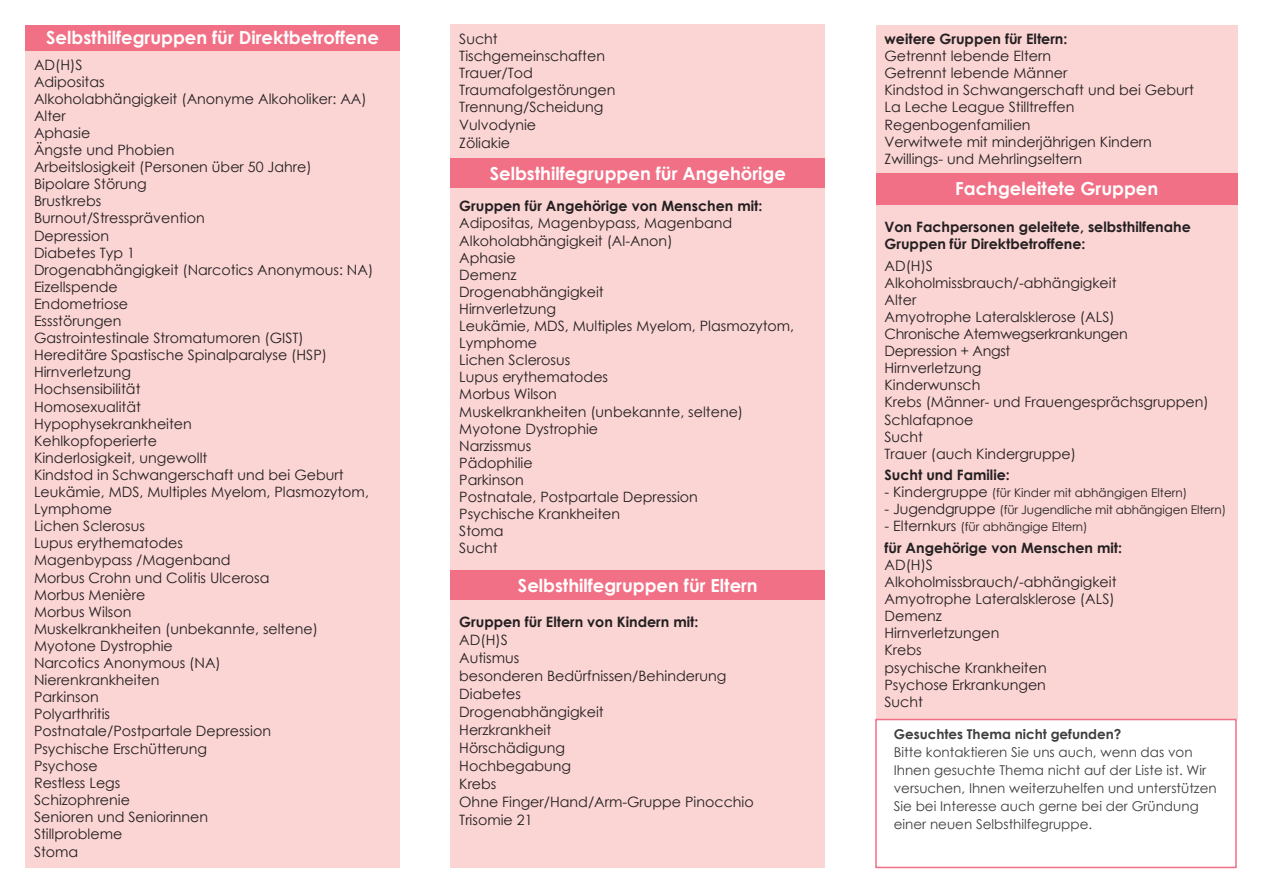
<style>
.page{position:relative;width:1263px;height:893px;background:#fff}
.page>*{position:absolute;margin:0;border:0;box-sizing:border-box;transform-origin:0 0}
.t1{font:700 18px "Century Gothic";color:#fff}
.t2{font:14.25px/17.2px "Century Gothic";color:#231f20}
.t3{font:700 14.25px/17.1px "Century Gothic";color:#231f20}
.t4{font:14.25px "Century Gothic";letter-spacing:-.02em;color:#231f20}
.t5{font:13.5px/18px "Century Gothic";color:#3e3e3f}
.t6{font:700 13.5px "Century Gothic";color:#3e3e3f}
.t7{font:12px "Century Gothic";color:#231f20}
.s1{font-size:14.25px}
</style>
<div class="page">
<div style="left:26px;top:50px;width:374px;height:817px;background:#fbd4d4"></div>
<div style="left:26px;top:25px;width:374px;height:25px;background:#f17085"></div>
<div style="left:451px;top:175px;width:374px;height:395px;background:#fbd4d4"></div>
<div style="left:451px;top:158px;width:374px;height:30px;background:#f17085"></div>
<div style="left:876px;top:25px;width:361px;height:694px;background:#fbd4d4"></div>
<div style="left:876px;top:173px;width:361px;height:31px;background:#f17085"></div>
<div style="left:451px;top:572px;width:374px;height:295px;background:#fbd4d4"></div>
<div style="left:451px;top:570px;width:374px;height:30px;background:#f17085"></div>
<div style="left:875px;top:719px;width:362px;height:149px;border:2px solid #f17085"></div>
<div style="left:451px;top:25px;width:374px;height:133px;background:#fbd4d4"></div>
<p class="t1" style="left:46px;top:24px;width:334px">Selbsthilfegruppen für Direktbetroffene</p>
<p class="t2" style="left:34px;top:56px;width:50px">AD(H)S</p>
<p class="t2" style="left:34px;top:73px;width:72px">Adipositas</p>
<p class="t2" style="left:34px;top:90px;width:334px">Alkoholabhängigkeit (Anonyme Alkoholiker: AA)</p>
<p class="t2" style="left:34px;top:107px;width:33px">Alter</p>
<p class="t2" style="left:34px;top:124px;width:58px">Aphasie</p>
<p class="t2" style="left:34px;top:141px;width:142px">Ängste und Phobien</p>
<p class="t2" style="left:34px;top:158px;width:279px">Arbeitslosigkeit (Personen über 50 Jahre)</p>
<p class="t2" style="left:34px;top:175px;width:114px">Bipolare Störung</p>
<p class="t2" style="left:34px;top:192px;width:69px">Brustkrebs</p>
<p class="t2" style="left:34px;top:209px;width:172px">Burnout/Stressprävention</p>
<p class="t2" style="left:34px;top:227px;width:77px">Depression</p>
<p class="t2" style="left:34px;top:244px;width:103px">Diabetes Typ 1</p>
<p class="t2" style="left:34px;top:261px;width:341px">Drogenabhängigkeit (Narcotics Anonymous: NA)</p>
<p class="t2" style="left:34px;top:278px;width:85px">Eizellspende</p>
<p class="t2" style="left:34px;top:295px;width:96px">Endometriose</p>
<p class="t2" style="left:34px;top:312px;width:89px">Essstörungen</p>
<p class="t2" style="left:34px;top:329px;width:271px">Gastrointestinale Stromatumoren (GIST)</p>
<p class="t2" style="left:34px;top:346px;width:295px">Hereditäre Spastische Spinalparalyse (HSP)</p>
<p class="t2" style="left:34px;top:363px;width:98px">Hirnverletzung</p>
<p class="t2" style="left:34px;top:380px;width:108px">Hochsensibilität</p>
<p class="t2" style="left:34px;top:398px;width:108px">Homosexualität</p>
<p class="t2" style="left:34px;top:415px;width:159px">Hypophysekrankheiten</p>
<p class="t2" style="left:34px;top:432px;width:125px">Kehlkopfoperierte</p>
<p class="t2" style="left:34px;top:449px;width:175px">Kinderlosigkeit, ungewollt</p>
<p class="t2" style="left:34px;top:466px;width:311px">Kindstod in Schwangerschaft und bei Geburt</p>
<p class="t2" style="left:34px;top:483px;width:336px">Leukämie, MDS, Multiples Myelom, Plasmozytom,</p>
<p class="t2" style="left:34px;top:500px;width:79px">Lymphome</p>
<p class="t2" style="left:34px;top:517px;width:113px">Lichen Sclerosus</p>
<p class="t2" style="left:34px;top:534px;width:150px">Lupus erythematodes</p>
<p class="t2" style="left:34px;top:551px;width:198px">Magenbypass /Magenband</p>
<p class="t2" style="left:34px;top:569px;width:237px">Morbus Crohn und Colitis Ulcerosa</p>
<p class="t2" style="left:34px;top:586px;width:113px">Morbus Menière</p>
<p class="t2" style="left:34px;top:603px;width:99px">Morbus Wilson</p>
<p class="t2" style="left:34px;top:620px;width:285px">Muskelkrankheiten (unbekannte, seltene)</p>
<p class="t2" style="left:34px;top:637px;width:140px">Myotone Dystrophie</p>
<p class="t2" style="left:34px;top:654px;width:188px">Narcotics Anonymous (NA)</p>
<p class="t2" style="left:34px;top:671px;width:127px">Nierenkrankheiten</p>
<p class="t2" style="left:34px;top:688px;width:66px">Parkinson</p>
<p class="t2" style="left:34px;top:705px;width:78px">Polyarthritis</p>
<p class="t2" style="left:34px;top:722px;width:239px">Postnatale/Postpartale Depression</p>
<p class="t2" style="left:34px;top:740px;width:175px">Psychische Erschütterung</p>
<p class="t2" style="left:34px;top:757px;width:65px">Psychose</p>
<p class="t2" style="left:34px;top:774px;width:88px">Restless Legs</p>
<p class="t2" style="left:34px;top:791px;width:98px">Schizophrenie</p>
<p class="t2" style="left:34px;top:808px;width:176px">Senioren und Seniorinnen<br>Stillprobleme</p>
<p class="t2" style="left:34px;top:843px;width:46px">Stoma</p>
<p class="t2" style="left:459px;top:30px;width:158px">Sucht<br>Tischgemeinschaften<br>Trauer/Tod<br>Traumafolgestörungen<br>Trennung/Scheidung<br>Vulvodynie<br>Zöliakie</p>
<p class="t1" style="left:490px;top:159px;width:297px">Selbsthilfegruppen für Angehörige</p>
<p class="t3" style="left:459px;top:197px;width:305px">Gruppen für Angehörige von Menschen mit:</p>
<p class="t2" style="left:459px;top:214px;width:274px">Adipositas, Magenbypass, Magenband</p>
<p class="t2" style="left:459px;top:232px;width:215px">Alkoholabhängigkeit (Al-Anon)</p>
<p class="t2" style="left:459px;top:249px;width:58px">Aphasie</p>
<p class="t2" style="left:459px;top:266px;width:59px">Demenz</p>
<p class="t2" style="left:459px;top:283px;width:146px">Drogenabhängigkeit</p>
<p class="t2" style="left:459px;top:300px;width:98px">Hirnverletzung</p>
<p class="t2" style="left:459px;top:317px;width:336px">Leukämie, MDS, Multiples Myelom, Plasmozytom,</p>
<p class="t2" style="left:459px;top:334px;width:79px">Lymphome</p>
<p class="t2" style="left:459px;top:351px;width:113px">Lichen Sclerosus</p>
<p class="t2" style="left:459px;top:368px;width:150px">Lupus erythematodes</p>
<p class="t2" style="left:459px;top:385px;width:99px">Morbus Wilson</p>
<p class="t2" style="left:459px;top:403px;width:285px">Muskelkrankheiten (unbekannte, seltene)</p>
<p class="t2" style="left:459px;top:420px;width:140px">Myotone Dystrophie</p>
<p class="t2" style="left:459px;top:437px;width:74px">Narzissmus</p>
<p class="t2" style="left:459px;top:454px;width:75px">Pädophilie</p>
<p class="t2" style="left:459px;top:471px;width:66px">Parkinson</p>
<p class="t2" style="left:459px;top:488px;width:240px">Postnatale, Postpartale Depression</p>
<p class="t2" style="left:459px;top:505px;width:162px">Psychische Krankheiten<br>Stoma</p>
<p class="t2" style="left:459px;top:539px;width:40px">Sucht</p>
<p class="t1" style="left:518px;top:572px;width:241px">Selbsthilfegruppen für Eltern</p>
<p class="t3" style="left:459px;top:613px;width:241px">Gruppen für Eltern von Kindern mit:</p>
<p class="t2" style="left:459px;top:631px;width:50px">AD(H)S</p>
<p class="t2" style="left:459px;top:649px;width:61px">Autismus</p>
<p class="t2" style="left:459px;top:667px;width:269px">besonderen Bedürfnissen/Behinderung</p>
<p class="t2" style="left:459px;top:685px;width:63px">Diabetes</p>
<p class="t2" style="left:459px;top:703px;width:146px">Drogenabhängigkeit</p>
<p class="t2" style="left:459px;top:721px;width:93px">Herzkrankheit</p>
<p class="t2" style="left:459px;top:739px;width:107px">Hörschädigung</p>
<p class="t2" style="left:459px;top:757px;width:113px">Hochbegabung</p>
<p class="t2" style="left:459px;top:775px;width:39px">Krebs</p>
<p class="t2" style="left:459px;top:793px;width:296px">Ohne Finger/Hand/Arm-Gruppe Pinocchio</p>
<p class="t2" style="left:459px;top:811px;width:75px">Trisomie 21</p>
<p class="t3" style="left:884px;top:30px;width:184px">weitere Gruppen für Eltern:</p>
<p class="t2" style="left:884px;top:47px;width:168px">Getrennt lebende Eltern</p>
<p class="t2" style="left:884px;top:64px;width:184px">Getrennt lebende Männer</p>
<p class="t2" style="left:884px;top:81px;width:311px">Kindstod in Schwangerschaft und bei Geburt</p>
<p class="t2" style="left:884px;top:98px;width:192px">La Leche League Stilltreffen</p>
<p class="t2" style="left:884px;top:116px;width:148px">Regenbogenfamilien</p>
<p class="t2" style="left:884px;top:133px;width:269px">Verwitwete mit minderjährigen Kindern</p>
<p class="t2" style="left:884px;top:150px;width:199px">Zwillings- und Mehrlingseltern</p>
<p class="t1" style="left:955px;top:175px;width:205px">Fachgeleitete Gruppen</p>
<p class="t3" style="left:884px;top:218px;width:308px">Von Fachpersonen geleitete, selbsthilfenahe<br>Gruppen für Direktbetroffene:</p>
<p class="t2" style="left:884px;top:257px;width:50px">AD(H)S</p>
<p class="t2" style="left:884px;top:274px;width:234px">Alkoholmissbrauch/-abhängigkeit</p>
<p class="t2" style="left:884px;top:291px;width:33px">Alter</p>
<p class="t2" style="left:884px;top:308px;width:232px">Amyotrophe Lateralsklerose (ALS)</p>
<p class="t4" style="left:884px;top:324px;width:245px">Chronische Atemwegserkrankungen</p>
<p class="t4" style="left:884px;top:341px;width:127px">Depression + Angst</p>
<p class="t2" style="left:884px;top:359px;width:98px">Hirnverletzung</p>
<p class="t2" style="left:884px;top:376px;width:97px">Kinderwunsch</p>
<p class="t2" style="left:884px;top:393px;width:326px">Krebs (Männer- und Frauengesprächsgruppen)</p>
<p class="t2" style="left:884px;top:411px;width:90px">Schlafapnoe</p>
<p class="t2" style="left:884px;top:428px;width:40px">Sucht</p>
<p class="t2" style="left:884px;top:445px;width:193px">Trauer (auch Kindergruppe)</p>
<p class="t3" style="left:884px;top:466px;width:127px">Sucht und Familie:</p>
<p class="t7" style="left:884px;top:484px;width:304px"><span class="s1">- Kindergruppe</span> (für Kinder mit abhängigen Eltern)</p>
<p class="t7" style="left:884px;top:502px;width:343px"><span class="s1">- Jugendgruppe</span> (für Jugendliche mit abhängigen Eltern)</p>
<p class="t7" style="left:884px;top:519px;width:205px"><span class="s1">- Elternkurs</span> (für abhängige Eltern)</p>
<p class="t3" style="left:884px;top:538px;width:239px">für Angehörige von Menschen mit:</p>
<p class="t2" style="left:884px;top:556px;width:50px">AD(H)S</p>
<p class="t2" style="left:884px;top:573px;width:234px">Alkoholmissbrauch/-abhängigkeit</p>
<p class="t2" style="left:884px;top:590px;width:232px">Amyotrophe Lateralsklerose (ALS)</p>
<p class="t2" style="left:884px;top:607px;width:59px">Demenz</p>
<p class="t2" style="left:884px;top:624px;width:116px">Hirnverletzungen</p>
<p class="t2" style="left:884px;top:641px;width:39px">Krebs</p>
<p class="t2" style="left:884px;top:658px;width:164px">psychische Krankheiten</p>
<p class="t2" style="left:884px;top:676px;width:163px">Psychose Erkrankungen</p>
<p class="t2" style="left:884px;top:693px;width:40px">Sucht</p>
<p class="t6" style="left:894px;top:724px;width:229px">Gesuchtes Thema nicht gefunden?</p>
<p class="t5" style="left:894px;top:743px;width:324px">Bitte kontaktieren Sie uns auch, wenn das von Ihnen gesuchte Thema nicht auf der Liste ist. Wir versuchen, Ihnen weiterzuhelfen und unterstützen Sie bei Interesse auch gerne bei der Gründung einer neuen Selbsthilfegruppe.</p>
</div>
